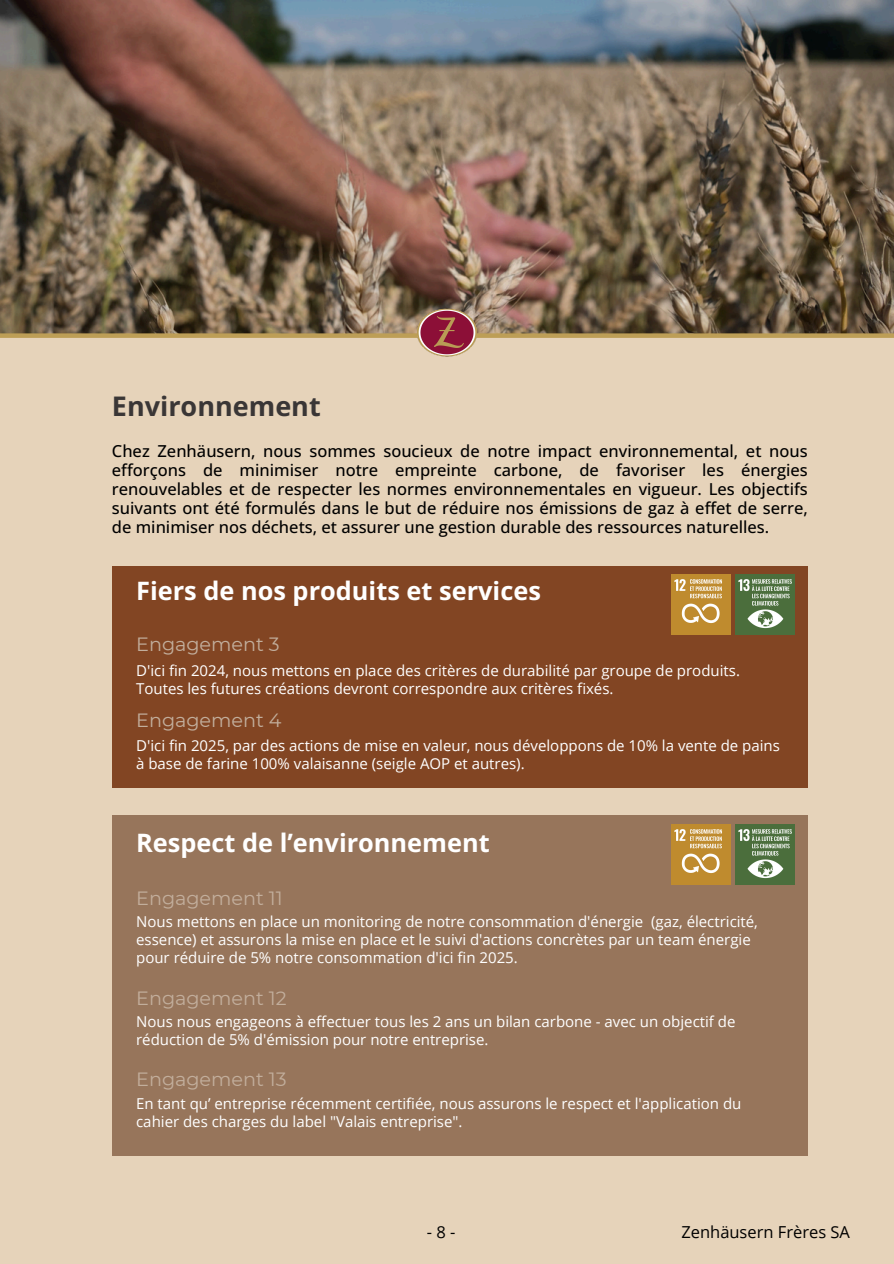
<style>
.page{position:relative;width:894px;height:1264px;background:#fff}
.page>*{position:absolute;margin:0;border:0;box-sizing:border-box;transform-origin:0 0}
.t1{font:700 27px "Open Sans";color:#3a3636}
.t2{font:700 25.35px "Open Sans";color:#fff}
.t3{font:19.2px "Montserrat";color:#c2ae9c}
.t4{font:500 16.5px/19.2px "Open Sans";color:#000;text-align:justify}
.t5{font:16.5px "Open Sans";color:#000}
.t6{font:15px/18px "Open Sans";color:#fff}
</style>
<div class="page">
<div style="left:0;top:0;width:893px;height:1263px;background:#e6d3ba"></div>
<div style="left:112px;top:815px;width:695px;height:341px;background:#97755b"></div>
<img style="left:0;top:0;width:893px;height:333px">
<div style="left:0;top:333px;width:893px;height:5px;background:#bd9e56"></div>
<img style="left:417px;top:302px;width:60px;height:55px">
<img style="left:735px;top:824px;width:59px;height:60px">
<img style="left:671px;top:824px;width:59px;height:60px">
<div style="left:112px;top:566px;width:695px;height:221px;background:#824523"></div>
<img style="left:735px;top:575px;width:59px;height:59px">
<img style="left:671px;top:575px;width:59px;height:59px">
<h1 class="t1" style="left:112px;top:387px;width:210px">Environnement</h1>
<h2 class="t4" style="left:112px;top:440px;width:697px">Chez Zenhäusern, nous sommes soucieux de notre impact environnemental, et nous efforçons de minimiser notre empreinte carbone, de favoriser les énergies renouvelables et de respecter les normes environnementales en vigueur. Les objectifs suivants ont été formulés dans le but de réduire nos émissions de gaz à effet de serre, de minimiser nos déchets, et assurer une gestion durable des ressources naturelles.</h2>
<p class="t2" style="left:136px;top:572px;width:406px">Fiers de nos produits et services</p>
<h2 class="t3" style="left:136px;top:632px;width:145px">Engagement 3</h2>
<p class="t6" style="left:136px;top:660px;width:605px">D'ici fin 2024, nous mettons en place des critères de durabilité par groupe de produits.<br>Toutes les futures créations devront correspondre aux critères fixés.</p>
<p class="t3" style="left:136px;top:708px;width:147px">Engagement 4</p>
<p class="t6" style="left:136px;top:736px;width:645px">D'ici fin 2025, par des actions de mise en valeur, nous développons de 10% la vente de pains à base de farine 100% valaisanne (seigle AOP et autres).</p>
<p class="t2" style="left:136px;top:824px;width:355px">Respect de l’environnement</p>
<p class="t3" style="left:136px;top:886px;width:148px">Engagement 11</p>
<h2 class="t6" style="left:136px;top:912px;width:623px">Nous mettons en place un monitoring de notre consommation d'énergie (gaz, électricité, essence) et assurons la mise en place et le suivi d'actions concrètes par un team énergie pour réduire de 5% notre consommation d'ici fin 2025.</h2>
<p class="t3" style="left:136px;top:986px;width:152px">Engagement 12</p>
<p class="t6" style="left:136px;top:1012px;width:600px">Nous nous engageons à effectuer tous les 2 ans un bilan carbone - avec un objectif de réduction de 5% d'émission pour notre entreprise.</p>
<p class="t3" style="left:136px;top:1067px;width:152px">Engagement 13</p>
<h2 class="t6" style="left:136px;top:1093px;width:606px">En tant qu’ entreprise récemment certifiée, nous assurons le respect et l'application du cahier des charges du label "Valais entreprise".</h2>
<p class="t5" style="left:426px;top:1219px;width:30px">-8-</p>
<p class="t5" style="left:681px;top:1219px;width:170px">Zenhäusern Frères SA</p>
</div>
